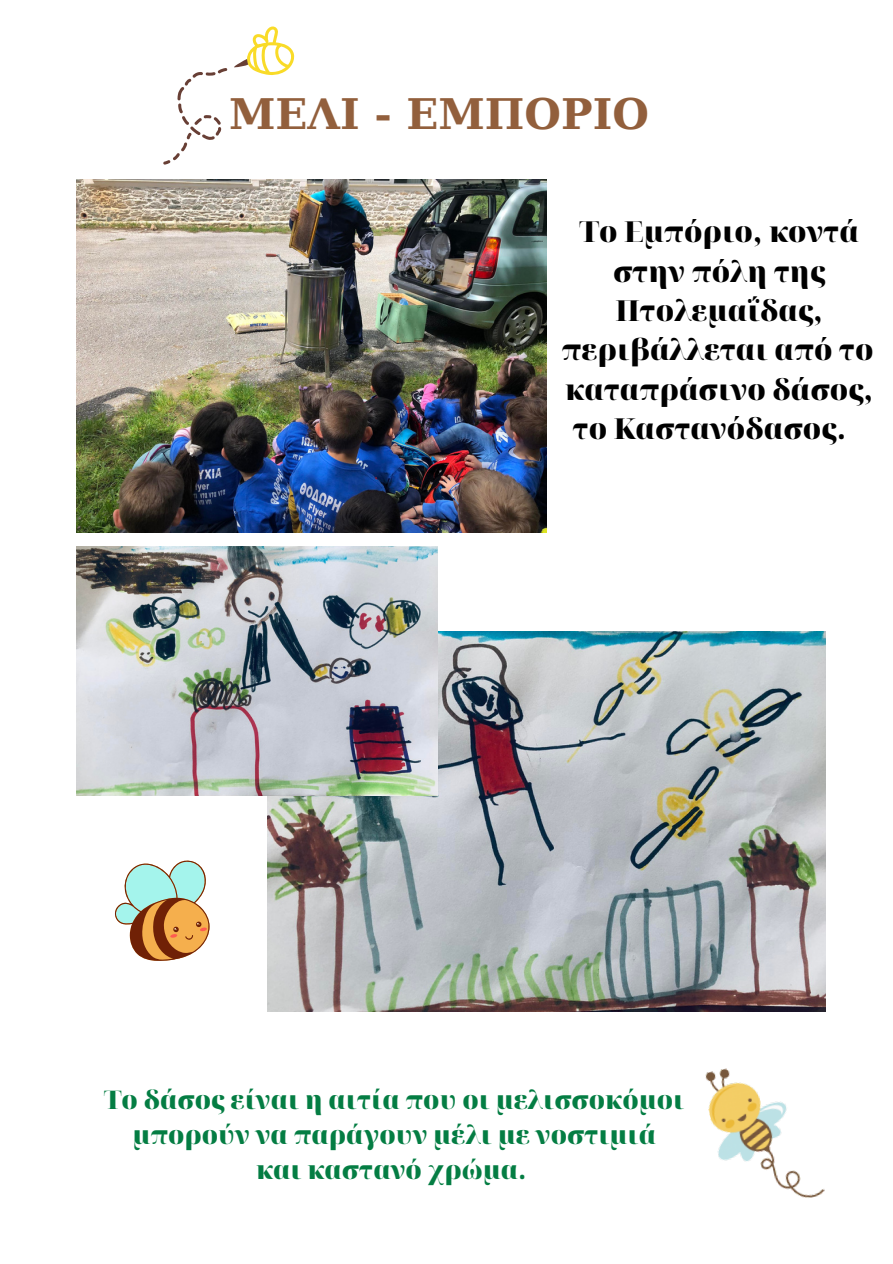
<style>
.page{position:relative;width:893px;height:1264px;background:#fff}
.page>*{position:absolute;margin:0;border:0;box-sizing:border-box;transform-origin:0 0}
.t1{font:700 42px "DejaVu Serif";color:#925f3c}
.t2{font:900 28.8px/39.3px "Noto Serif Display";color:#000;text-align:center}
.t3{font:900 25.65px "Noto Serif Display";color:#047d43}
</style>
<div class="page">
<img style="left:76px;top:179px;width:470px;height:353px">
<img style="left:267px;top:631px;width:558px;height:380px">
<img style="left:76px;top:546px;width:361px;height:249px">
<svg style="left:163px;top:26px;width:131px;height:139px"></svg>
<svg style="left:115px;top:860px;width:95px;height:101px"></svg>
<img style="left:705px;top:1068px;width:120px;height:130px">
<p class="t1" style="left:229px;top:89px;width:421px">ΜΕΛΙ - ΕΜΠΟΡΙΟ</p>
<p class="t2" style="left:579px;top:211px;width:281px">Το Εμπόριο, κοντά στην πόλη της</p>
<p class="t2" style="left:561px;top:290px;width:313px">Πτολεμαΐδας, περιβάλλεται από το</p>
<p class="t2" style="left:565px;top:369px;width:309px;text-align:left">καταπράσινο δάσος, το Καστανόδασος.</p>
<p class="t3" style="left:104px;top:1081px;width:581px">Το δάσος είναι η αιτία που οι μελισσοκόμοι</p>
<p class="t3" style="left:132px;top:1116px;width:525px">μπορούν να παράγουν μέλι με νοστιμιά</p>
<p class="t3" style="left:256px;top:1151px;width:272px">και καστανό χρώμα.</p>
</div>
